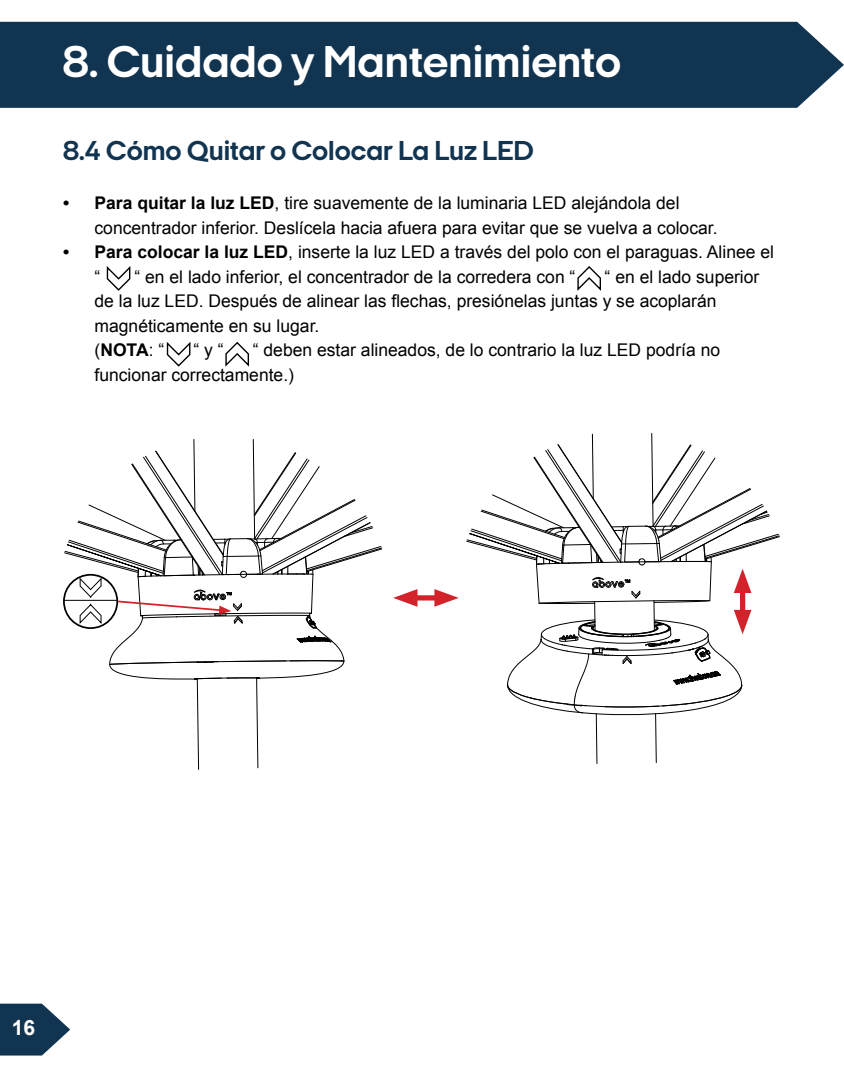
<style>
.page{position:relative;width:844px;height:1092px;background:#fff}
.page>*{position:absolute;margin:0;border:0;box-sizing:border-box;transform-origin:0 0}
.t1{font:700 45.5px "Italian Plate No 2 Expanded";color:#fff}
.t2{font:700 28px "Italian Plate No 2 Expanded";color:#113451}
.t3{font:700 21px "Arial";color:#fff}
.t4{font:17.5px/24.5px "Arial";color:#000}
.s1{font-weight:700}
</style>
<div class="page">
<svg style="left:0;top:1003px;width:70px;height:52px"></svg>
<div style="left:0;top:22px;width:843px;height:86px;background:#113451"></div>
<svg style="left:107px;top:266px;width:23px;height:25px"></svg>
<svg style="left:225px;top:342px;width:24px;height:24px"></svg>
<svg style="left:167px;top:342px;width:23px;height:24px"></svg>
<svg style="left:577px;top:266px;width:24px;height:25px"></svg>
<div style="left:408px;top:595px;width:36px;height:5px;background:#d2232a"></div>
<svg style="left:434px;top:589px;width:24px;height:17px"></svg>
<svg style="left:393px;top:589px;width:24px;height:17px"></svg>
<svg style="left:466px;top:433px;width:314px;height:331px"></svg>
<svg style="left:64px;top:439px;width:319px;height:331px"></svg>
<h1 class="t1" style="left:63px;top:37px;width:559px">8. Cuidado y Mantenimiento</h1>
<h2 class="t2" style="left:63px;top:135px;width:472px">8.4 Cómo Quitar o Colocar La Luz LED</h2>
<p class="t4" style="left:94px;top:191px;width:624px;text-indent:-31px"><span class="s1">• Para quitar la luz LED</span>, tire suavemente de la luminaria LED alejándola del concentrador inferior. Deslícela hacia afuera para evitar que se vuelva a colocar.</p>
<p class="t4" style="left:94px;top:240px;width:680px;text-indent:-32px"><span class="s1">• Para colocar la luz LED</span>, inserte la luz LED a través del polo con el paraguas. Alinee el “</p>
<p class="t4" style="left:94px;top:264px;width:666px;text-indent:510px">“ en el lado superior de la luz LED. Después de alinear las flechas, presiónelas juntas y se acoplarán magnéticamente en su lugar.<br>(<span class="s1">NOTA</span>: “</p>
<p class="t4" style="left:134px;top:264px;width:442px">“ en el lado inferior, el concentrador de la corredera con “</p>
<p class="t4" style="left:94px;top:338px;width:627px;text-indent:158px">“ deben estar alineados, de lo contrario la luz LED podría no funcionar correctamente.)</p>
<p class="t4" style="left:193px;top:338px;width:32px">“ y “</p>
<p class="t3" style="left:12px;top:1013px;width:25px">16</p>
</div>
